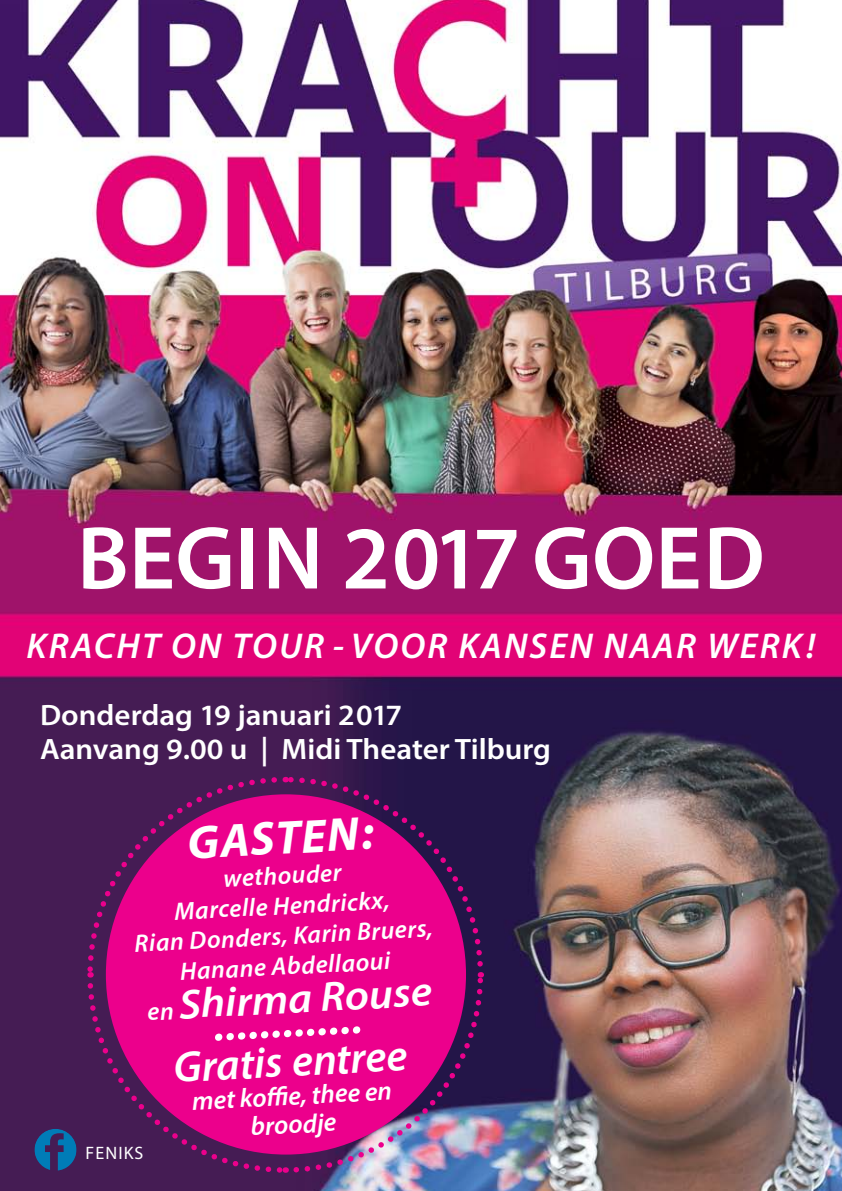
<style>
.page{position:relative;width:842px;height:1191px;background:#fff}
.page>*{position:absolute;margin:0;border:0;box-sizing:border-box;transform-origin:0 0}
.t1{font:600 90px "Myriad Pro";color:#fff}
.t2{font:italic 700 47.4px "Myriad Pro";color:#fff}
.t3{font:italic 600 45.6px "Myriad Pro";color:#fff;scale:1.06 1}
.t4{font:italic 600 43.8px "Myriad Pro";color:#fff}
.t5{font:italic 600 42px "Myriad Pro";color:#fff;scale:1.06 1}
.t6{font:italic 600 36px "Myriad Pro";letter-spacing:.06em;color:#fff}
.t7{font:600 29.6px/34px "Myriad Pro";color:#fff;scale:1.05 1}
.t8{font:italic 600 26.4px/28.6px "Myriad Pro";color:#fff;text-align:center}
.t9{font:italic 600 25.2px/30.2px "Myriad Pro";color:#fff;text-align:center}
.t10{font:18px "Myriad Pro";letter-spacing:.06em;color:#fff}
.s1{font-size:25.2px}
</style>
<div class="page">
<img style="left:0;top:0;width:842px;height:1191px">
<svg style="left:85px;top:774px;width:401px;height:401px;background:#b20e7b"></svg>
<svg style="left:34px;top:1128px;width:43px;height:42px;background:#1f5089"></svg>
<h1 class="t1" style="left:77px;top:501px;width:689px">BEGIN 2017 GOED</h1>
<h3 class="t6" style="left:27px;top:622px;width:790px">KRACHT ON TOUR - VOOR KANSEN NAAR WERK!</h3>
<p class="t7" style="left:40px;top:697px;width:488px">Donderdag 19 januari 2017<br>Aanvang 9.00 u | Midi Theater Tilburg</p>
<h2 class="t2" style="left:186px;top:812px;width:188px;rotate:-3deg">GASTEN:</h2>
<p class="t9" style="left:131px;top:867px;width:300px;rotate:-3deg">wethouder<br>Marcelle Hendrickx,<br>Rian Donders, Karin Bruers,<br>Hanane Abdellaoui</p>
<h3 class="t5" style="left:146px;top:979px;width:271px;rotate:-3deg"><span class="s1">en</span> Shirma Rouse</h3>
<h3 class="t3" style="left:212px;top:996px;width:143px;rotate:-3deg">.............</h3>
<h3 class="t4" style="left:172px;top:1039px;width:236px;rotate:-3deg">Gratis entree</h3>
<p class="t8" style="left:191px;top:1086px;width:202px;rotate:-3deg">met koffi e, thee en broodje</p>
<p class="t10" style="left:86px;top:1141px;width:59px">FENIKS</p>
</div>
